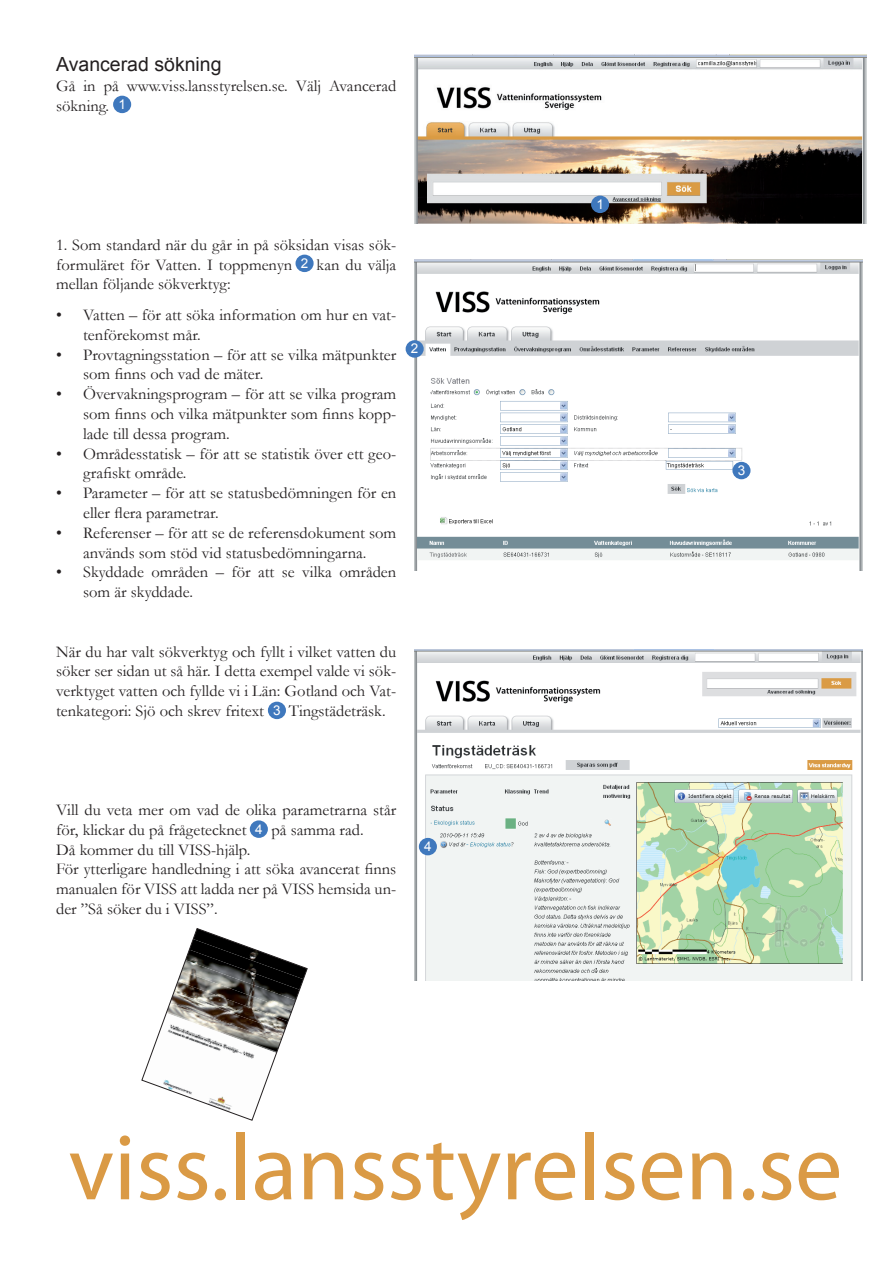
<style>
.page{position:relative;width:893px;height:1263px;background:#fff}
.page>*{position:absolute;margin:0;border:0;box-sizing:border-box;transform-origin:0 0}
.t1{font:94.5px "Myriad Pro";color:#da9a45}
.t2{font:19.5px "Arial";color:#231f20}
.t3{font:16.5px/19.8px "Garamond";color:#231f20}
.t4{font:13.5px "Arial";color:#fff}
</style>
<div class="page">
<svg style="left:141px;top:928px;width:167px;height:193px"></svg>
<img style="left:415px;top:259px;width:448px;height:311px">
<img style="left:415px;top:54px;width:452px;height:170px">
<img style="left:415px;top:649px;width:448px;height:332px">
<div style="left:113px;top:96px;width:18px;height:17px;background:#3f78bd;border-radius:50%"></div>
<div style="left:591px;top:196px;width:18px;height:17px;background:#3f78bd;border-radius:50%"></div>
<div style="left:296px;top:255px;width:18px;height:17px;background:#3f78bd;border-radius:50%"></div>
<div style="left:406px;top:340px;width:18px;height:18px;background:#3f78bd;border-radius:50%"></div>
<div style="left:268px;top:702px;width:18px;height:17px;background:#3f78bd;border-radius:50%"></div>
<div style="left:732px;top:462px;width:18px;height:17px;background:#3f78bd;border-radius:50%"></div>
<div style="left:419px;top:838px;width:18px;height:17px;background:#3f78bd;border-radius:50%"></div>
<div style="left:250px;top:820px;width:18px;height:18px;background:#3f78bd;border-radius:50%"></div>
<p class="t2" style="left:56px;top:52px;width:167px">Avancerad sökning</p>
<p class="t3" style="left:56px;top:76px;width:342px">Gå in på www.viss.lansstyrelsen.se. Välj Avancerad sökning.</p>
<p class="t4" style="left:118px;top:95px;width:9px">1</p>
<p class="t3" style="left:56px;top:234px;width:342px">1. Som standard när du går in på söksidan visas sök&shy;formuläret för Vatten. I toppmenyn</p>
<p class="t4" style="left:301px;top:254px;width:9px">2</p>
<p class="t3" style="left:317px;top:254px;width:81px">kan du välja</p>
<p class="t3" style="left:56px;top:274px;width:176px">mellan följande sökverktyg:</p>
<p class="t3" style="left:83px;top:304px;width:315px;text-indent:-27px">• Vatten – för att söka information om hur en vat&shy;tenförekomst mår.</p>
<p class="t3" style="left:83px;top:344px;width:315px;text-indent:-27px">• Provtagningsstation – för att se vilka mätpunkter som finns och vad de mäter.</p>
<p class="t3" style="left:83px;top:384px;width:315px;text-align:justify;text-indent:-27px">• Övervakningsprogram – för att se vilka program som finns och vilka mätpunkter som finns kopp&shy;lade till dessa program.</p>
<p class="t3" style="left:83px;top:443px;width:315px;text-indent:-27px">• Områdesstatisk – för att se statistik över ett geo&shy;grafiskt område.</p>
<p class="t3" style="left:83px;top:483px;width:315px;text-indent:-27px">• Parameter – för att se statusbedömningen för en eller flera parametrar.</p>
<p class="t3" style="left:56px;top:522px;width:342px;text-align:center">• Referenser – för att se de referensdokument som används som stöd vid statusbedömningarna.</p>
<p class="t3" style="left:83px;top:562px;width:315px;text-indent:-27px">• Skyddade områden – för att se vilka områden som är skyddade.</p>
<p class="t4" style="left:411px;top:340px;width:9px">2</p>
<p class="t3" style="left:56px;top:641px;width:342px;text-align:justify">När du har valt sökverktyg och fyllt i vilket vatten du söker ser sidan ut så här. I detta exempel valde vi sök&shy;verktyget vatten och fyllde vi i Län: Gotland och Vat&shy;tenkategori: Sjö och skrev fritext</p>
<p class="t3" style="left:289px;top:700px;width:98px">Tingstädeträsk.</p>
<p class="t4" style="left:273px;top:701px;width:9px">3</p>
<p class="t3" style="left:56px;top:799px;width:342px">Vill du veta mer om vad de olika parametrarna står för, klickar du på frågetecknet</p>
<p class="t3" style="left:271px;top:819px;width:94px">på samma rad.</p>
<p class="t3" style="left:56px;top:839px;width:342px">Då kommer du till VISS-hjälp.<br>För ytterligare handledning i att söka avancerat finns manualen för VISS att ladda ner på VISS hemsida un&shy;der ”Så söker du i VISS”.</p>
<p class="t4" style="left:255px;top:820px;width:9px">4</p>
<p class="t4" style="left:424px;top:837px;width:9px">4</p>
<p class="t4" style="left:596px;top:195px;width:9px">1</p>
<p class="t4" style="left:738px;top:461px;width:9px">3</p>
<h1 class="t1" style="left:68px;top:1109px;width:775px">viss.lansstyrelsen.se</h1>
</div>
